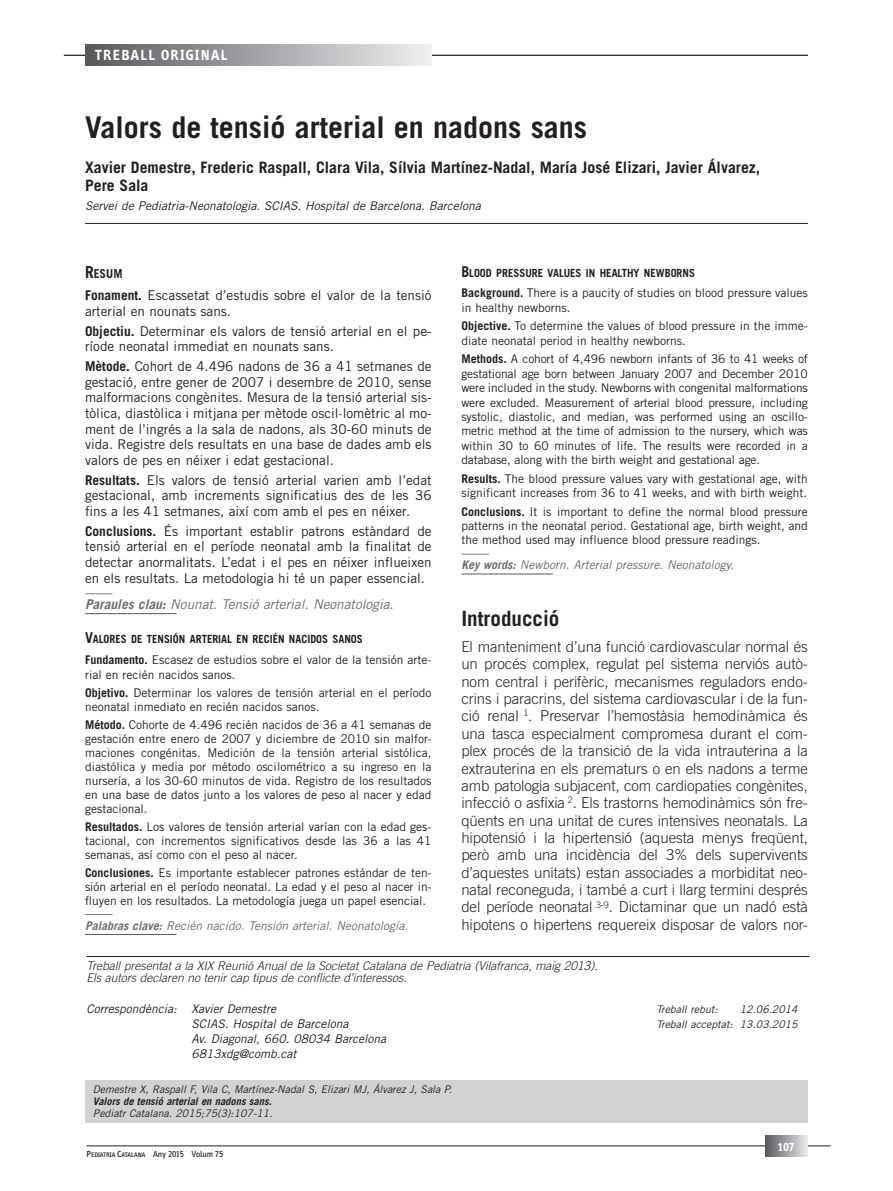
<style>
.page{position:relative;width:893px;height:1191px;background:#fff}
.page>*{position:absolute;margin:0;border:0;box-sizing:border-box;transform-origin:0 0}
.t1{font:700 30px "Trade Gothic";color:#231f20}
.t2{font:700 21px "Trade Gothic";color:#231f20}
.t3{font:700 15.75px/18px "Trade Gothic";color:#231f20}
.t4{font:300 15px/17.4px "Trade Gothic";letter-spacing:-.005em;color:#231f20;text-align:justify}
.t5{font:700 15px "Info";letter-spacing:.1em;color:#fff}
.t6{font:13.5px/15.6px "Trade Gothic";color:#231f20;text-align:justify}
.t7{font:italic 13.5px "Trade Gothic";color:#6c6d70}
.t8{font:700 12.3px "Trade Gothic";color:#231f20;scale:.95 1}
.t9{font:12px/14.4px "Trade Gothic";color:#231f20}
.t10{font:italic 12px/15px "Trade Gothic";color:#231f20}
.t11{font:italic 300 12px/12.8px "Trade Gothic";color:#231f20}
.t12{font:italic 12px "Trade Gothic";color:#6c6d70}
.t13{font:700 12px "Info";color:#fff}
.t14{font:700 11.25px "Trade Gothic";color:#231f20;scale:.95 1}
.t15{font:italic 10.5px/15px "Trade Gothic";color:#231f20;text-align:right}
.t16{font:italic 700 10.5px "Trade Gothic";color:#231f20}
.t17{font:500 6.75px "Info";color:#231f20}
.s1{font-size:16.5px}
.s2{font-weight:700}
.s3{font-size:15px}
.s4{font-size:9px}
.s5{font-weight:400;font-size:9px}
</style>
<div class="page">
<hr style="left:64px;top:55px;width:744px;height:1px;background:#231f20">
<hr style="left:87px;top:1145px;width:744px;height:1px;background:#231f20">
<div style="left:765px;top:1135px;width:43px;height:22px;background:linear-gradient(to right,#595a5d,#e8eaec)"></div>
<div style="left:85px;top:1080px;width:723px;height:43px;background:#d1d2d4"></div>
<hr style="left:87px;top:956px;width:722px;height:1px;background:#231f20">
<svg style="left:461px;top:554px;width:28px;height:1px"></svg>
<hr style="left:461px;top:573px;width:92px;height:1px;background:#57585a">
<svg style="left:85px;top:593px;width:28px;height:1px"></svg>
<hr style="left:85px;top:613px;width:91px;height:1px;background:#57585a">
<svg style="left:85px;top:914px;width:28px;height:1px"></svg>
<hr style="left:85px;top:934px;width:91px;height:1px;background:#57585a">
<hr style="left:85px;top:223px;width:723px;height:1px;background:#231f20">
<div style="left:85px;top:45px;width:347px;height:21px;background:linear-gradient(to right,#57585c,#eeeff1)"></div>
<p class="t5" style="left:95px;top:50px;width:134px">TREBALL ORIGINAL</p>
<h1 class="t1" style="left:85px;top:116px;width:504px">Valors de tensió arterial en nadons sans</h1>
<h3 class="t3" style="left:85px;top:160px;width:677px">Xavier Demestre, Frederic Raspall, Clara Vila, Sílvia Martínez-Nadal, María José Elizari, Javier Álvarez,<br>Pere Sala</h3>
<p class="t10" style="left:85px;top:199px;width:397px">Servei de Pediatria-Neonatologia. SCIAS. Hospital de Barcelona. Barcelona</p>
<p class="t8" style="left:85px;top:269px;width:41px"><span class="s1">R</span>ESUM</p>
<p class="t6" style="left:85px;top:288px;width:348px"><span class="s2">Fonament.</span> Escassetat d’estudis sobre el valor de la tensió arterial en nounats sans.</p>
<p class="t6" style="left:85px;top:324px;width:348px"><span class="s2">Objectiu.</span> Determinar els valors de tensió arterial en el pe&shy;ríode neonatal immediat en nounats sans.</p>
<p class="t6" style="left:85px;top:360px;width:348px"><span class="s2">Mètode.</span> Cohort de 4.496 nadons de 36 a 41 setmanes de gestació, entre gener de 2007 i desembre de 2010, sense malformacions congènites. Mesura de la tensió arterial sis&shy;tòlica, diastòlica i mitjana per mètode oscil·lomètric al mo&shy;ment de l’ingrés a la sala de nadons, als 30-60 minuts de vida. Registre dels resultats en una base de dades amb els valors de pes en néixer i edat gestacional.</p>
<p class="t6" style="left:85px;top:473px;width:348px"><span class="s2">Resultats.</span> Els valors de tensió arterial varien amb l’edat gestacional, amb increments significatius des de les 36 fins a les 41 setmanes, així com amb el pes en néixer.</p>
<p class="t6" style="left:85px;top:524px;width:348px"><span class="s2">Conclusions.</span> És important establir patrons estàndard de tensió arterial en el període neonatal amb la finalitat de detectar anormalitats. L’edat i el pes en néixer influeixen en els resultats. La metodologia hi té un paper essencial.</p>
<p class="t7" style="left:85px;top:599px;width:310px"><span class="s2">Paraules clau:</span> Nounat. Tensió arterial. Neonatologia.</p>
<p class="t14" style="left:85px;top:635px;width:294px"><span class="s3">V</span>ALORES DE TENSIÓN ARTERIAL EN RECIÉN NACIDOS SANOS</p>
<p class="t9" style="left:85px;top:654px;width:348px"><span class="s2">Fundamento.</span> Escasez de estudios sobre el valor de la tensión arte&shy;rial en recién nacidos sanos.</p>
<p class="t9" style="left:85px;top:686px;width:348px;line-height:14px"><span class="s2">Objetivo.</span> Determinar los valores de tensión arterial en el período neonatal inmediato en recién nacidos sanos.</p>
<p class="t9" style="left:85px;top:718px;width:348px;line-height:14px;text-align:justify"><span class="s2">Método.</span> Cohorte de 4.496 recién nacidos de 36 a 41 semanas de gestación entre enero de 2007 y diciembre de 2010 sin malfor&shy;maciones congénitas. Medición de la tensión arterial sistólica, diastólica y media por método oscilométrico a su ingreso en la nursería, a los 30-60 minutos de vida. Registro de los resultados en una base de datos junto a los valores de peso al nacer y edad gestacional.</p>
<p class="t9" style="left:85px;top:820px;width:348px;line-height:14px;text-align:justify"><span class="s2">Resultados.</span> Los valores de tensión arterial varían con la edad ges&shy;tacional, con incrementos significativos desde las 36 a las 41 semanas, así como con el peso al nacer.</p>
<p class="t9" style="left:85px;top:866px;width:348px;line-height:14px;text-align:justify"><span class="s2">Conclusiones.</span> Es importante establecer patrones estándar de ten&shy;sión arterial en el período neonatal. La edad y el peso al nacer in&shy;fluyen en los resultados. La metodología juega un papel esencial.</p>
<p class="t12" style="left:85px;top:921px;width:325px"><span class="s2">Palabras clave:</span> Recién nacido. Tensión arterial. Neonatología.</p>
<p class="t14" style="left:461px;top:269px;width:247px"><span class="s3">B</span>LOOD PRESSURE VALUES IN HEALTHY NEWBORNS</p>
<p class="t9" style="left:461px;top:287px;width:348px"><span class="s2">Background.</span> There is a paucity of studies on blood pressure values in healthy newborns.</p>
<p class="t9" style="left:461px;top:320px;width:348px"><span class="s2">Objective.</span> To determine the values of blood pressure in the imme&shy;diate neonatal period in healthy newborns.</p>
<p class="t9" style="left:461px;top:353px;width:348px;text-align:justify"><span class="s2">Methods.</span> A cohort of 4,496 newborn infants of 36 to 41 weeks of gestational age born between January 2007 and December 2010 were included in the study. Newborns with congenital malformations were excluded. Measurement of arterial blood pressure, including systolic, diastolic, and median, was performed using an oscillo&shy;metric method at the time of admission to the nursery, which was within 30 to 60 minutes of life. The results were recorded in a database, along with the birth weight and gestational age.</p>
<p class="t9" style="left:461px;top:472px;width:348px"><span class="s2">Results.</span> The blood pressure values vary with gestational age, with significant increases from 36 to 41 weeks, and with birth weight.</p>
<p class="t9" style="left:461px;top:505px;width:348px;text-align:justify"><span class="s2">Conclusions.</span> It is important to define the normal blood pressure patterns in the neonatal period. Gestational age, birth weight, and the method used may influence blood pressure readings.</p>
<p class="t12" style="left:461px;top:561px;width:274px"><span class="s2">Key words:</span> Newborn. Arterial pressure. Neonatology.</p>
<h2 class="t2" style="left:461px;top:611px;width:100px">Introducció</h2>
<p class="t4" style="left:461px;top:639px;width:348px">El manteniment d’una funció cardiovascular normal és un procés complex, regulat pel sistema nerviós autò&shy;nom central i perifèric, mecanismes reguladors endo&shy;crins i paracrins, del sistema cardiovascular i de la fun&shy;ció renal <sup>1</sup>. Preservar l’hemostàsia hemodinàmica és una tasca especialment compromesa durant el com&shy;plex procés de la transició de la vida intrauterina a la extrauterina en els prematurs o en els nadons a terme amb patologia subjacent, com cardiopaties congènites, infecció o asfíxia <sup>2</sup>. Els trastorns hemodinàmics són fre&shy;qüents en una unitat de cures intensives neonatals. La hipotensió i la hipertensió (aquesta menys freqüent, però amb una incidència del 3% dels supervivents d’aquestes unitats) estan associades a morbiditat neo&shy;natal reconeguda, i també a curt i llarg termini després del període neonatal <sup>3-9</sup>. Dictaminar que un nadó està hipotens o hipertens requereix disposar de valors nor-</p>
<p class="t11" style="left:87px;top:960px;width:513px">Treball presentat a la XIX Reunió Anual de la Societat Catalana de Pediatria (Vilafranca, maig 2013).<br>Els autors declaren no tenir cap tipus de conflicte d’interessos.</p>
<p class="t10" style="left:191px;top:1002px;width:196px;text-indent:-105px">Correspondència: Xavier Demestre<br>SCIAS. Hospital de Barcelona<br>Av. Diagonal, 660. 08034 Barcelona<br>6813xdg@comb.cat</p>
<p class="t15" style="left:656px;top:1002px;width:63px">Treball rebut:</p>
<p class="t15" style="left:656px;top:1002px;width:143px">12.06.2014<br>Treball acceptat: 13.03.2015</p>
<p class="t15" style="left:93px;top:1083px;width:361px">Demestre X, Raspall F, Vila C, Martínez-Nadal S, Elizari MJ, Álvarez J, Sala P.</p>
<p class="t16" style="left:93px;top:1098px;width:180px">Valors de tensió arterial en nadons sans.</p>
<p class="t15" style="left:93px;top:1107px;width:181px">Pediatr Catalana. 2015;75(3):107-11.</p>
<p class="t17" style="left:87px;top:1152px;width:138px"><span class="s4">P</span>EDIATRIA <span class="s4">C</span>ATALANA <span class="s5">Any 2015 Volum 75</span></p>
<p class="t13" style="left:778px;top:1142px;width:18px">107</p>
</div>
